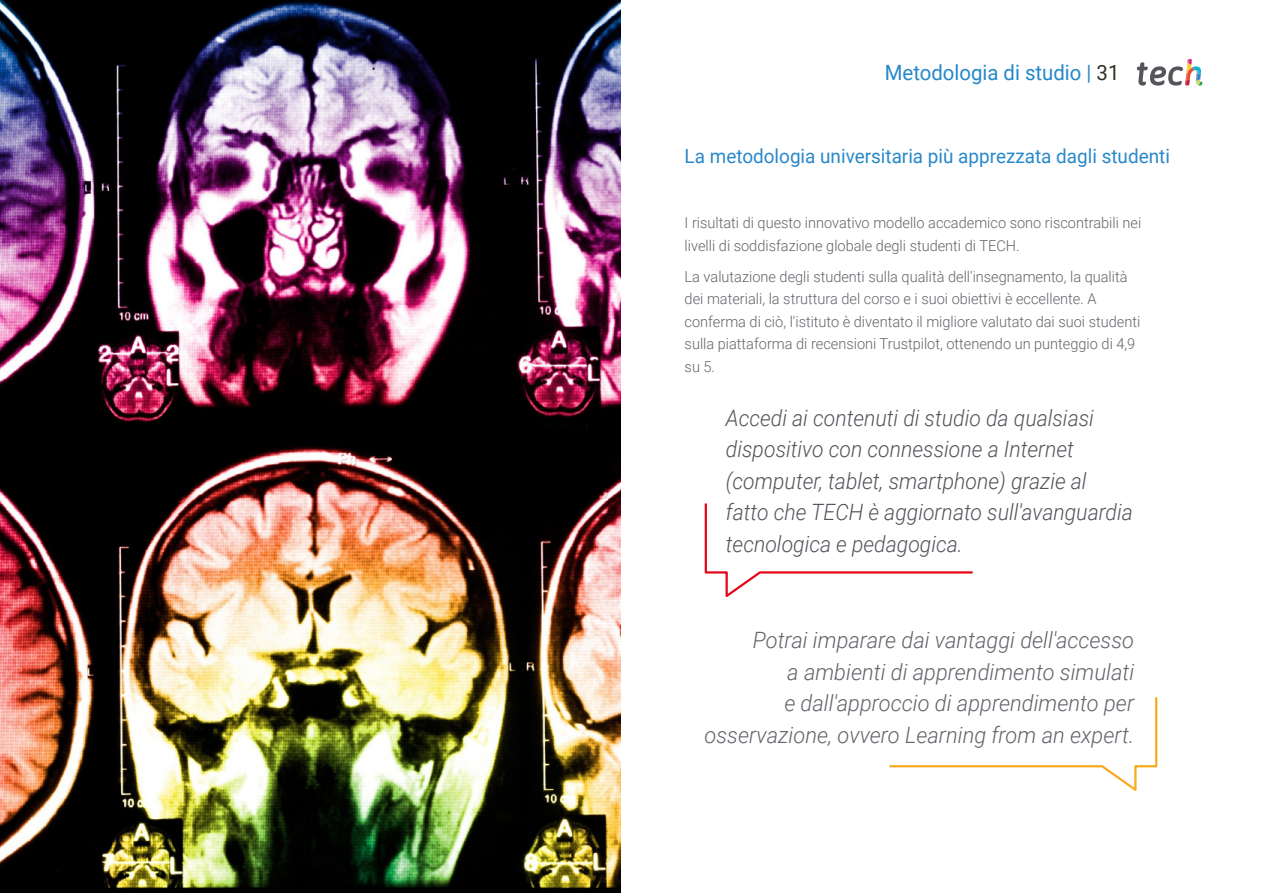
<style>
.page{position:relative;width:1263px;height:893px;background:#fff}
.page>*{position:absolute;margin:0;border:0;box-sizing:border-box;transform-origin:0 0}
.t1{font:italic 300 22.5px/31.5px "Roboto";color:#52555b;scale:.94 1}
.t2{font:italic 300 22.5px/31.5px "Roboto";color:#61646a;text-align:right}
.t3{font:21px "Roboto";color:#2488c9}
.t4{font:19.5px "Roboto";color:#2988c9}
.t5{font:300 15px/22.5px "Roboto";color:#61646a}
.s1{color:#312e20}
</style>
<div class="page">
<svg style="left:1137px;top:59px;width:65px;height:27px"></svg>
<img style="left:0;top:0;width:621px;height:893px">
<svg style="left:889px;top:697px;width:269px;height:94px"></svg>
<svg style="left:704px;top:503px;width:269px;height:94px"></svg>
<h2 class="t3" style="left:885px;top:57px;width:236px">Metodologia di studio | <span class="s1">31</span></h2>
<h3 class="t4" style="left:685px;top:142px;width:487px">La metodologia universitaria più apprezzata dagli studenti</h3>
<p class="t5" style="left:685px;top:211px;width:458px">I risultati di questo innovativo modello accademico sono riscontrabili nei livelli di soddisfazione globale degli studenti di TECH.</p>
<p class="t5" style="left:685px;top:265px;width:457px">La valutazione degli studenti sulla qualità dell'insegnamento, la qualità dei materiali, la struttura del corso e i suoi obiettivi è eccellente. A conferma di ciò, l'istituto è diventato il migliore valutato dai suoi studenti sulla piattaforma di recensioni Trustpilot, ottenendo un punteggio di 4,9 su 5.</p>
<h1 class="t1" style="left:726px;top:401px;width:434px">Accedi ai contenuti di studio da qualsiasi dispositivo con connessione a Internet (computer, tablet, smartphone) grazie al fatto che TECH è aggiornato sull'avanguardia tecnologica e pedagogica.</h1>
<h1 class="t2" style="left:704px;top:624px;width:431px">Potrai imparare dai vantaggi dell'accesso<br>a ambienti di apprendimento simulati<br>e dall'approccio di apprendimento per osservazione, ovvero Learning from an expert.</h1>
</div>
